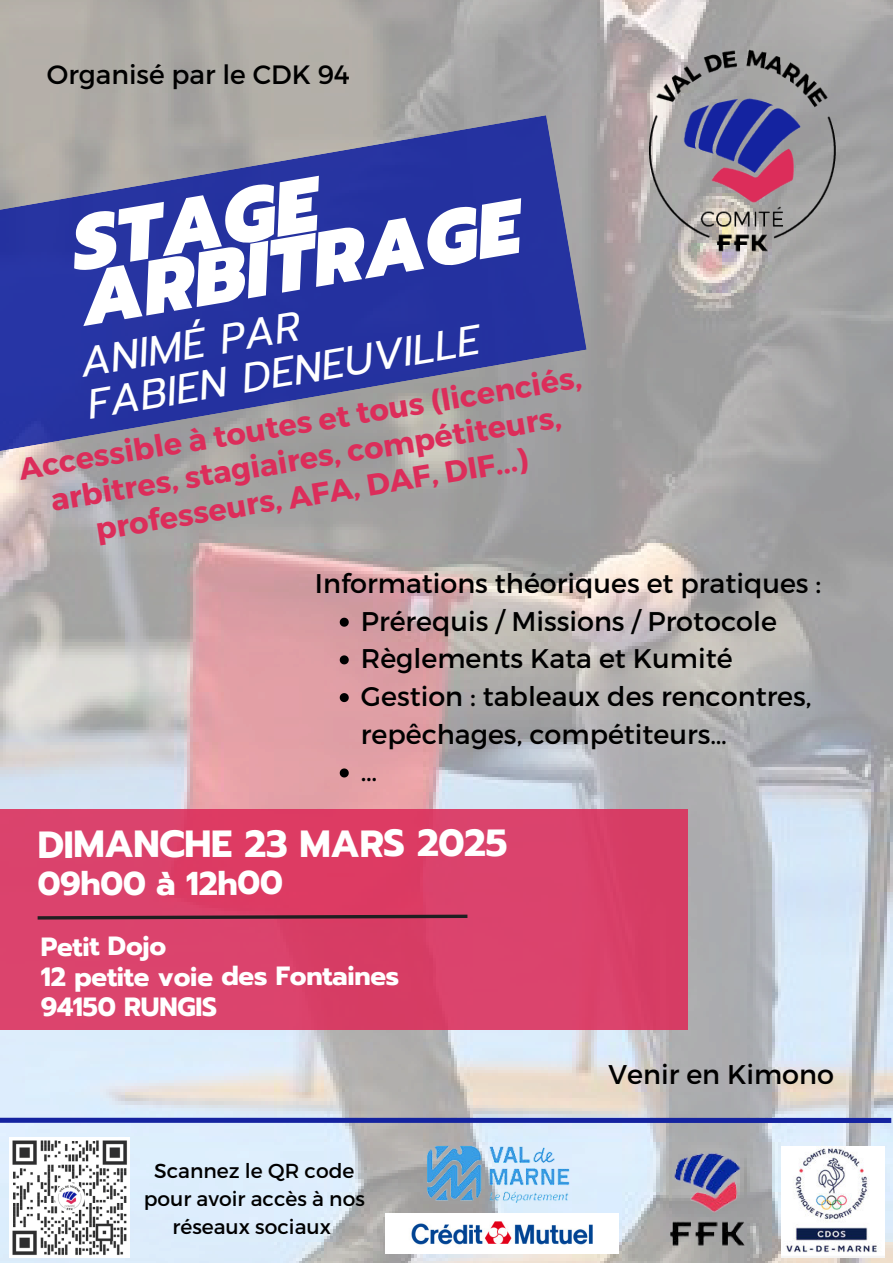
<style>
.page{position:relative;width:893px;height:1263px;background:#fff}
.page>*{position:absolute;margin:0;border:0;box-sizing:border-box;transform-origin:0 0}
.t1{font:italic 900 76.5px/56.5px "Prompt";color:#fff}
.t2{font:italic 41.17px/43.6px "Prompt";color:#fff}
.t3{font:700 37.65px "Prompt";letter-spacing:-.015em;color:#fff}
.t4{font:700 32.92px "Prompt";letter-spacing:-.015em;color:#fff}
.t5{font:700 30.3px/36px "Montserrat";color:#dc2d5a;text-align:center}
.t6{font:27px/37.7px "Montserrat";color:#000}
.t7{font:26.55px "Montserrat";color:#000}
.t8{font:700 26.25px/30.3px "Prompt";letter-spacing:-.015em;color:#fff}
.t9{font:20.25px/28.1px "Montserrat";color:#000;text-align:center}
</style>
<div class="page">
<img style="left:0;top:0;width:893px;height:1263px">
<img style="left:625px;top:33px;width:235px;height:235px">
<div style="left:0;top:809px;width:688px;height:220px;background:#db436c"></div>
<svg style="left:37px;top:914px;width:431px;height:6px"></svg>
<img style="left:412px;top:1134px;width:180px;height:79px">
<img style="left:786px;top:1146px;width:98px;height:112px">
<img style="left:633px;top:1123px;width:153px;height:140px">
<img style="left:9px;top:1138px;width:120px;height:120px">
<div style="left:0;top:1118px;width:891px;height:5px;background:#1423a0"></div>
<img style="left:385px;top:1213px;width:233px;height:41px">
<svg style="left:0;top:115px;width:586px;height:352px;background:#5159a1"></svg>
<svg style="left:340px;top:618px;width:9px;height:9px"></svg>
<svg style="left:340px;top:655px;width:9px;height:9px"></svg>
<svg style="left:340px;top:693px;width:9px;height:9px"></svg>
<svg style="left:340px;top:768px;width:9px;height:9px"></svg>
<p class="t7" style="left:47px;top:58px;width:304px">Organisé par le CDK 94</p>
<h1 class="t1" style="left:67px;top:218px;width:445px;rotate:-10deg">STAGE<br>ARBITRAGE</h1>
<h2 class="t2" style="left:76px;top:342px;width:399px;rotate:-10deg">ANIMÉ PAR<br>FABIEN DENEUVILLE</h2>
<p class="t5" style="left:16px;top:450px;width:571px;rotate:-9deg">Accessible à toutes et tous (licenciés, arbitres, stagiaires, compétiteurs, professeurs, AFA, DAF, DIF...)</p>
<p class="t6" style="left:361px;top:564px;width:462px;text-indent:-46px">Informations théoriques et pratiques :<br>Prérequis / Missions / Protocole<br>Règlements Kata et Kumité<br>Gestion : tableaux des rencontres, repêchages, compétiteurs…<br>…</p>
<h3 class="t3" style="left:38px;top:815px;width:471px">DIMANCHE 23 MARS 2025</h3>
<p class="t4" style="left:38px;top:858px;width:247px">09h00 à 12h00</p>
<p class="t8" style="left:41px;top:931px;width:360px">Petit Dojo<br>12 petite voie des Fontaines<br>94150 RUNGIS</p>
<p class="t9" style="left:144px;top:1156px;width:223px">Scannez le QR code pour avoir accès à nos réseaux sociaux</p>
<p class="t6" style="left:608px;top:1055px;width:227px">Venir en Kimono</p>
</div>
